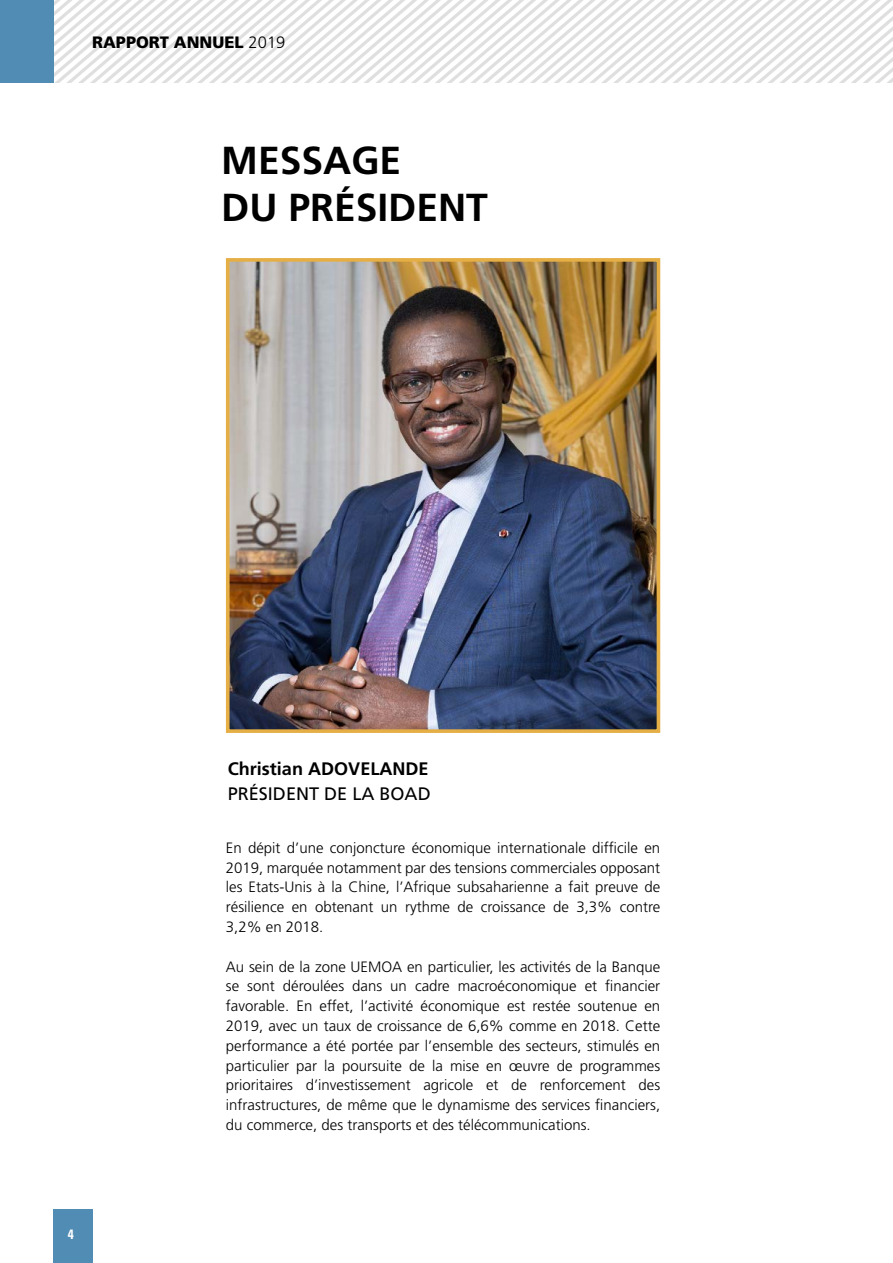
<style>
.page{position:relative;width:893px;height:1263px;background:#fff}
.page>*{position:absolute;margin:0;border:0;box-sizing:border-box;transform-origin:0 0}
.t1{font:700 39px/46.8px "Frutiger";color:#000}
.t2{font:700 18.15px "Frutiger";color:#000}
.t3{font:18.15px "Frutiger";color:#000}
.t4{font:900 16.5px "Frutiger";color:#000}
.t5{font:300 15px/19.8px "Frutiger";color:#000;text-align:justify}
.t6{font:700 condensed 13.5px "Univers LT Std";color:#fff}
.s1{font-weight:300}
</style>
<div class="page">
<div style="left:53px;top:1209px;width:39px;height:54px;background:#518cb5"></div>
<svg style="left:54px;top:0;width:839px;height:83px"></svg>
<div style="left:0;top:0;width:54px;height:83px;background:#518cb5"></div>
<img style="left:231px;top:263px;width:424px;height:465px">
<div style="left:226px;top:258px;width:434px;height:475px;border:4px solid #e5af46"></div>
<p class="t4" style="left:92px;top:32px;width:195px">RAPPORT ANNUEL <span class="s1">2019</span></p>
<h1 class="t1" style="left:221px;top:137px;width:268px">MESSAGE<br>DU PRÉSIDENT</h1>
<p class="t6" style="left:68px;top:1226px;width:7px">4</p>
<p class="t2" style="left:228px;top:758px;width:202px">Christian ADOVELANDE</p>
<p class="t3" style="left:228px;top:783px;width:204px">PRÉSIDENT DE LA BOAD</p>
<p class="t5" style="left:226px;top:838px;width:436px">En dépit d’une conjoncture économique internationale difficile en 2019, marquée notamment par des tensions commerciales opposant les Etats-Unis à la Chine, l’Afrique subsaharienne a fait preuve de résilience en obtenant un rythme de croissance de 3,3% contre 3,2% en 2018.</p>
<p class="t5" style="left:226px;top:957px;width:436px">Au sein de la zone UEMOA en particulier, les activités de la Banque se sont déroulées dans un cadre macroéconomique et financier favorable. En effet, l’activité économique est restée soutenue en 2019, avec un taux de croissance de 6,6% comme en 2018. Cette performance a été portée par l’ensemble des secteurs, stimulés en particulier par la poursuite de la mise en œuvre de programmes prioritaires d’investissement agricole et de renforcement des infrastructures, de même que le dynamisme des services financiers, du commerce, des transports et des télécommunications.</p>
</div>
